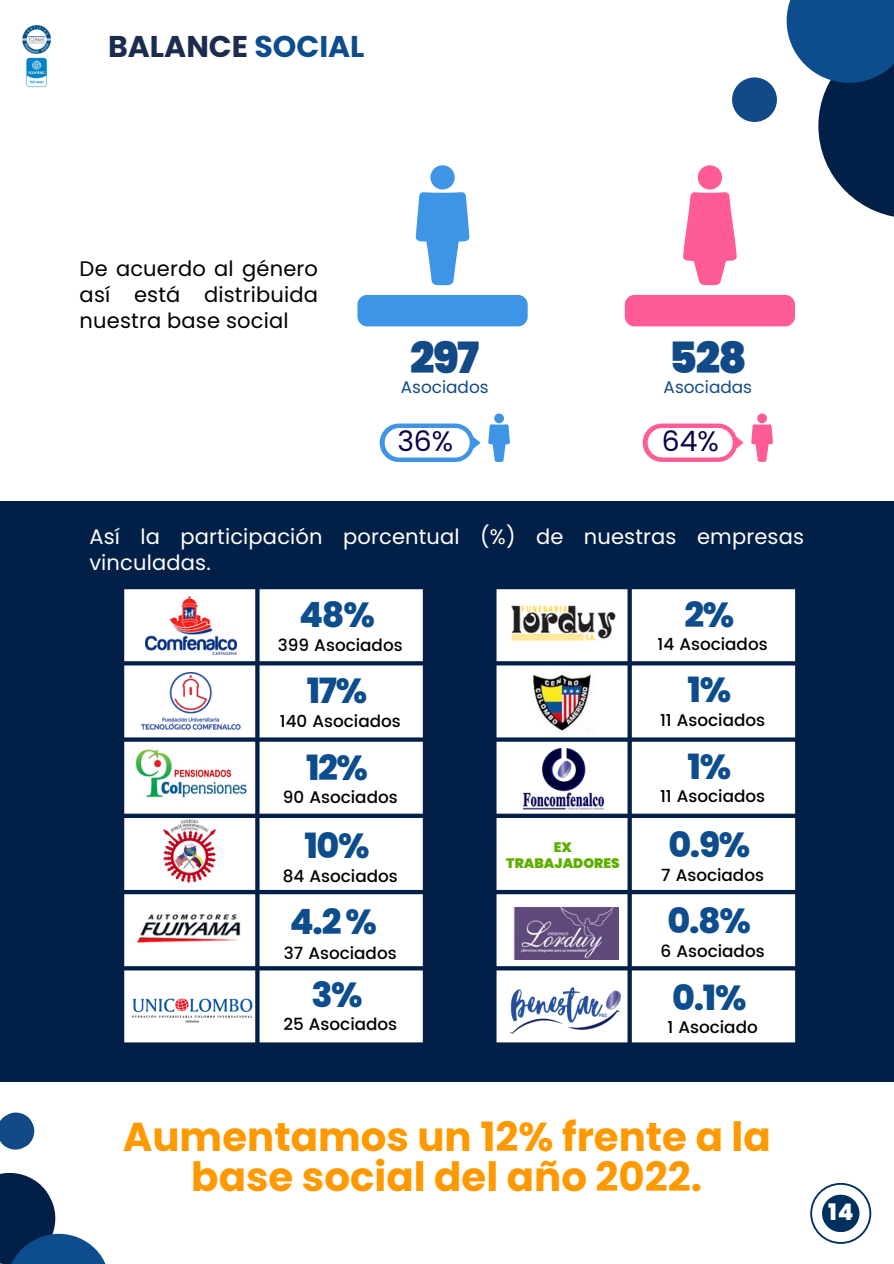
<style>
.page{position:relative;width:894px;height:1264px;background:#fff}
.page>*{position:absolute;margin:0;border:0;box-sizing:border-box;transform-origin:0 0}
.t1{font:900 43.05px "Poppins";letter-spacing:-.04em;color:#124a87}
.t2{font:700 40.35px/39.5px "Poppins";color:#f90;text-align:center}
.t3{font:800 34.8px "Poppins";letter-spacing:-.04em;color:#0e4d8d}
.t4{font:700 30px "Poppins";color:#1b2c4e}
.t5{font:28.2px "Poppins";color:#0d0049}
.t6{font:800 22.65px "Poppins";color:#fff}
.t7{font:21px/25.8px "Poppins";letter-spacing:.01em;color:#fff}
.t8{font:21px/25.8px "Poppins";letter-spacing:.01em;color:#000;text-align:justify}
.t9{font:500 16.8px "Poppins";color:#000}
.t10{font:16.8px "Poppins";color:#124a87}
.t11{font:900 13.65px "Poppins";color:#5daf00}
.s1{color:#0e4d8d}
</style>
<div class="page">
<img style="left:25px;top:58px;width:22px;height:30px">
<img style="left:22px;top:24px;width:30px;height:34px">
<svg style="left:0;top:1172px;width:105px;height:91px"></svg>
<svg style="left:0;top:1112px;width:35px;height:38px"></svg>
<svg style="left:818px;top:83px;width:75px;height:134px;fill:#021f47"></svg>
<div style="left:786px;top:0;width:107px;height:83px;background:#0e4d8d"></div>
<div style="left:731px;top:77px;width:45px;height:45px;background:#124a87;border-radius:50%"></div>
<svg style="left:415px;top:165px;width:54px;height:120px"></svg>
<div style="left:357px;top:295px;width:170px;height:31px;background:#3e94e5;border-radius:10px"></div>
<svg style="left:683px;top:165px;width:53px;height:120px"></svg>
<div style="left:624px;top:295px;width:170px;height:31px;background:#ff5b97;border-radius:10px"></div>
<svg style="left:488px;top:413px;width:22px;height:49px"></svg>
<svg style="left:379px;top:423px;width:101px;height:39px"></svg>
<div style="left:384px;top:428px;width:85px;height:29px;background:#fff;border-radius:15px"></div>
<svg style="left:751px;top:413px;width:21px;height:49px"></svg>
<svg style="left:642px;top:423px;width:101px;height:39px"></svg>
<div style="left:647px;top:428px;width:85px;height:29px;background:#fff;border-radius:15px"></div>
<div style="left:0;top:501px;width:893px;height:581px;background:#021f47"></div>
<svg style="left:124px;top:589px;width:298px;height:453px;background:#eaecf0"></svg>
<img style="left:145px;top:596px;width:91px;height:58px">
<img style="left:141px;top:672px;width:99px;height:57px">
<img style="left:137px;top:818px;width:96px;height:75px">
<img style="left:133px;top:748px;width:115px;height:52px">
<img style="left:132px;top:905px;width:116px;height:48px">
<img style="left:128px;top:996px;width:124px;height:27px">
<svg style="left:496px;top:589px;width:298px;height:453px;background:#eaecef"></svg>
<img style="left:523px;top:748px;width:80px;height:61px">
<img style="left:508px;top:592px;width:110px;height:65px">
<img style="left:508px;top:900px;width:110px;height:59px">
<img style="left:527px;top:667px;width:69px;height:69px">
<img style="left:502px;top:985px;width:120px;height:50px">
<svg style="left:810px;top:1182px;width:60px;height:61px"></svg>
<p class="t4" style="left:108px;top:25px;width:258px">BALANCE <span class="s1">SOCIAL</span></p>
<h3 class="t8" style="left:80px;top:256px;width:240px">De acuerdo al género así está distribuida nuestra base social</h3>
<h1 class="t1" style="left:410px;top:327px;width:70px">297</h1>
<h1 class="t1" style="left:668px;top:327px;width:79px">528</h1>
<p class="t10" style="left:401px;top:376px;width:89px">Asociados</p>
<p class="t10" style="left:663px;top:376px;width:90px">Asociadas</p>
<h3 class="t5" style="left:397px;top:421px;width:57px">36%</h3>
<h3 class="t5" style="left:661px;top:421px;width:58px">64%</h3>
<h4 class="t7" style="left:89px;top:523px;width:716px">Así la participación porcentual (%) de nuestras empresas vinculadas.</h4>
<p class="t3" style="left:299px;top:591px;width:77px">48%</p>
<p class="t9" style="left:278px;top:635px;width:126px">399 Asociados</p>
<h2 class="t3" style="left:307px;top:667px;width:62px">17%</h2>
<p class="t9" style="left:280px;top:711px;width:122px">140 Asociados</p>
<h2 class="t3" style="left:306px;top:743px;width:64px">12%</h2>
<p class="t9" style="left:283px;top:787px;width:116px">90 Asociados</p>
<h2 class="t3" style="left:304px;top:821px;width:67px">10%</h2>
<p class="t9" style="left:283px;top:866px;width:116px">84 Asociados</p>
<h2 class="t3" style="left:290px;top:897px;width:89px">4.2%</h2>
<h2 class="t9" style="left:284px;top:943px;width:114px">37 Asociados</h2>
<h5 class="t3" style="left:311px;top:970px;width:53px">3%</h5>
<p class="t9" style="left:283px;top:1014px;width:115px">25 Asociados</p>
<h2 class="t3" style="left:684px;top:590px;width:51px">2%</h2>
<p class="t9" style="left:657px;top:634px;width:112px">14 Asociados</p>
<h2 class="t3" style="left:687px;top:666px;width:45px">1%</h2>
<p class="t9" style="left:660px;top:710px;width:107px">11 Asociados</p>
<h2 class="t3" style="left:687px;top:742px;width:45px">1%</h2>
<p class="t9" style="left:660px;top:786px;width:107px">11 Asociados</p>
<h2 class="t3" style="left:668px;top:820px;width:83px">0.9%</h2>
<p class="t9" style="left:661px;top:865px;width:104px">7 Asociados</p>
<h2 class="t3" style="left:667px;top:896px;width:85px">0.8%</h2>
<p class="t9" style="left:660px;top:941px;width:106px">6 Asociados</p>
<p class="t3" style="left:672px;top:973px;width:76px">0.1%</p>
<p class="t9" style="left:667px;top:1017px;width:92px">1 Asociado</p>
<p class="t11" style="left:554px;top:837px;width:20px">EX</p>
<h2 class="t11" style="left:506px;top:854px;width:115px">TRABAJADORES</h2>
<p class="t2" style="left:123px;top:1117px;width:649px">Aumentamos un 12% frente a la base social del año 2022.</p>
<p class="t6" style="left:827px;top:1196px;width:27px">14</p>
</div>
